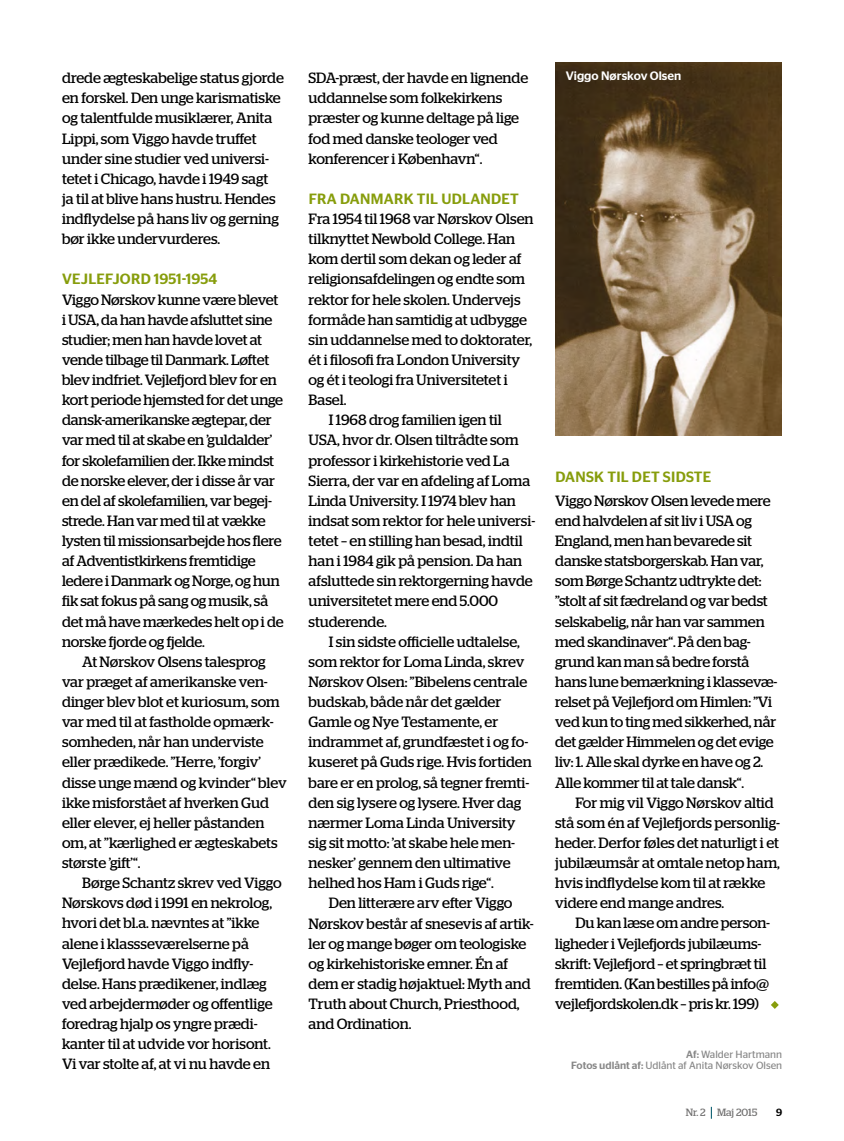
<style>
.page{position:relative;width:844px;height:1141px;background:#fff}
.page>*{position:absolute;margin:0;border:0;box-sizing:border-box;transform-origin:0 0}
.t1{font:14.88px/20.1px "Stag";letter-spacing:-.01em;color:#000}
.t2{font:500 14.88px "Stag Sans";letter-spacing:.02em;color:#879d0c}
.t3{font:500 12.25px "Stag Sans";color:#fff}
.t4{font:10.5px/10.5px "Stag Sans";color:#878787;text-align:right}
.t5{font:10.5px "Stag";color:#706f6f}
.t6{font:500 10.5px "Stag";color:#000}
.s1{font-weight:500}
</style>
<div class="page">
<svg style="left:710px;top:1107px;width:1px;height:12px"></svg>
<svg style="left:771px;top:1001px;width:7px;height:8px"></svg>
<img style="left:555px;top:62px;width:226px;height:373px">
<p class="t1" style="left:62px;top:68px;width:223px">drede ægteskabelige status gjorde en forskel. Den unge karismatiske og talentfulde musiklærer, Anita<br>Lippi, som Viggo havde truffet under sine studier ved universi&shy;tetet i Chicago, havde i 1949 sagt<br>ja til at blive hans hustru. Hendes indflydelse på hans liv og gerning bør ikke undervurderes.</p>
<p class="t2" style="left:62px;top:271px;width:156px">VEJLEFJORD 1951-1954</p>
<p class="t1" style="left:62px;top:289px;width:223px">Viggo Nørskov kunne være blevet i USA, da han havde afsluttet sine studier; men han havde lovet at vende tilbage til Danmark. Løftet blev indfriet. Vejlefjord blev for en kort periode hjemsted for det unge dansk-amerikanske ægtepar, der var med til at skabe en ’guldalder’ for skolefamilien der. Ikke mindst de norske elever, der i disse år var en del af skolefamilien, var begej&shy;strede. Han var med til at vække lysten til missionsarbejde hos flere af Adventistkirkens fremtidige ledere i Danmark og Norge, og hun fik sat fokus på sang og musik, så det må have mærkedes helt op i de norske fjorde og fjelde.</p>
<p class="t1" style="left:62px;top:651px;width:226px;text-indent:20px">At Nørskov Olsens talesprog var præget af amerikanske ven&shy;dinger blev blot et kuriosum, som var med til at fastholde opmærk&shy;somheden, når han underviste eller prædikede. ”Herre, ’forgiv’ disse unge mænd og kvinder“ blev ikke misforstået af hverken Gud eller elever, ej heller påstanden om, at ”kærlighed er ægteskabets største ’gift’“.</p>
<p class="t1" style="left:62px;top:873px;width:221px;text-indent:20px">Børge Schantz skrev ved Viggo<br>Nørskovs død i 1991 en nekrolog, hvori det bl.a. nævntes at ”ikke alene i klassseværelserne på<br>Vejlefjord havde Viggo indfly&shy;delse. Hans prædikener, indlæg ved arbejdermøder og offentlige foredrag hjalp os yngre prædi&shy;kanter til at udvide vor horisont.<br>Vi var stolte af, at vi nu havde en</p>
<p class="t1" style="left:308px;top:68px;width:221px">SDA-præst, der havde en lignende uddannelse som folkekirkens præster og kunne deltage på lige fod med danske teologer ved konferencer i København“.</p>
<p class="t2" style="left:309px;top:190px;width:212px">FRA DANMARK TIL UDLANDET</p>
<p class="t1" style="left:308px;top:209px;width:226px">Fra 1954 til 1968 var Nørskov Olsen</p>
<p class="t1" style="left:308px;top:229px;width:208px">tilknyttet Newbold College. Han</p>
<p class="t1" style="left:308px;top:249px;width:214px">kom dertil som dekan og leder af</p>
<p class="t1" style="left:308px;top:269px;width:218px">religionsafdelingen og endte som</p>
<p class="t1" style="left:308px;top:289px;width:213px">rektor for hele skolen. Undervejs</p>
<p class="t1" style="left:308px;top:309px;width:220px">formåde han samtidig at udbygge</p>
<p class="t1" style="left:308px;top:329px;width:225px">sin uddannelse med to doktorater,</p>
<p class="t1" style="left:308px;top:350px;width:213px">ét i filosofi fra London University</p>
<p class="t1" style="left:308px;top:370px;width:201px">og ét i teologi fra Universitetet i</p>
<p class="t1" style="left:308px;top:390px;width:39px">Basel.</p>
<p class="t1" style="left:329px;top:410px;width:175px">I 1968 drog familien igen til</p>
<p class="t1" style="left:308px;top:430px;width:211px">USA, hvor dr. Olsen tiltrådte som</p>
<p class="t1" style="left:308px;top:450px;width:202px">professor i kirkehistorie ved La</p>
<p class="t1" style="left:308px;top:470px;width:223px">Sierra, der var en afdeling af Loma</p>
<p class="t1" style="left:308px;top:490px;width:209px">Linda University. I 1974 blev han</p>
<p class="t1" style="left:308px;top:511px;width:228px">indsat som rektor for hele universi-</p>
<p class="t1" style="left:308px;top:531px;width:215px">tetet – en stilling han besad, indtil</p>
<p class="t1" style="left:308px;top:551px;width:215px">han i 1984 gik på pension. Da han</p>
<p class="t1" style="left:308px;top:571px;width:225px">afsluttede sin rektorgerning havde</p>
<p class="t1" style="left:308px;top:591px;width:191px">universitetet mere end 5.000</p>
<p class="t1" style="left:308px;top:611px;width:80px">studerende.</p>
<p class="t1" style="left:329px;top:631px;width:193px">I sin sidste officielle udtalelse,</p>
<p class="t1" style="left:308px;top:651px;width:217px">som rektor for Loma Linda, skrev</p>
<p class="t1" style="left:308px;top:672px;width:220px">Nørskov Olsen: ”Bibelens centrale</p>
<p class="t1" style="left:308px;top:692px;width:194px">budskab, både når det gælder</p>
<p class="t1" style="left:308px;top:712px;width:191px">Gamle og Nye Testamente, er</p>
<p class="t1" style="left:308px;top:732px;width:221px">indrammet af, grundfæstet i og fo-</p>
<p class="t1" style="left:308px;top:752px;width:224px">kuseret på Guds rige. Hvis fortiden</p>
<p class="t1" style="left:308px;top:772px;width:222px">bare er en prolog, så tegner fremti-</p>
<p class="t1" style="left:308px;top:792px;width:214px">den sig lysere og lysere. Hver dag</p>
<p class="t1" style="left:308px;top:812px;width:208px">nærmer Loma Linda University</p>
<p class="t1" style="left:308px;top:833px;width:208px">sig sit motto: ’at skabe hele men-</p>
<p class="t1" style="left:308px;top:853px;width:203px">nesker’ gennem den ultimative</p>
<p class="t1" style="left:308px;top:873px;width:187px">helhed hos Ham i Guds rige“.</p>
<p class="t1" style="left:329px;top:893px;width:185px">Den litterære arv efter Viggo</p>
<p class="t1" style="left:308px;top:913px;width:227px">Nørskov består af snesevis af artik-</p>
<p class="t1" style="left:308px;top:933px;width:219px">ler og mange bøger om teologiske</p>
<p class="t1" style="left:308px;top:953px;width:201px">og kirkehistoriske emner. Én af</p>
<p class="t1" style="left:308px;top:973px;width:223px">dem er stadig højaktuel: Myth and</p>
<p class="t1" style="left:308px;top:994px;width:212px">Truth about Church, Priesthood,</p>
<p class="t1" style="left:308px;top:1014px;width:104px">and Ordination.</p>
<p class="t3" style="left:566px;top:69px;width:117px">Viggo Nørskov Olsen</p>
<p class="t2" style="left:555px;top:468px;width:157px">DANSK TIL DET SIDSTE</p>
<p class="t1" style="left:555px;top:490px;width:224px">Viggo Nørskov Olsen levede mere end halvdelen af sit liv i USA og<br>England, men han bevarede sit danske statsborgerskab. Han var, som Børge Schantz udtrykte det: ”stolt af sit fædreland og var bedst selskabelig, når han var sammen med skandinaver“. På den bag&shy;grund kan man så bedre forstå hans lune bemærkning i klassevæ&shy;relset på Vejlefjord om Himlen: ”Vi ved kun to ting med sikkerhed, når det gælder Himmelen og det evige liv: 1. Alle skal dyrke en have og 2.<br>Alle kommer til at tale dansk“.</p>
<p class="t1" style="left:555px;top:792px;width:226px;text-indent:20px">For mig vil Viggo Nørskov altid stå som én af Vejlefjords personlig&shy;heder. Derfor føles det naturligt i et jubilæumsår at omtale netop ham, hvis indflydelse kom til at række videre end mange andres.</p>
<p class="t1" style="left:555px;top:913px;width:216px;text-indent:20px">Du kan læse om andre person&shy;ligheder i Vejlefjords jubilæums&shy;skrift: Vejlefjord – et springbræt til fremtiden. (Kan bestilles på info@ vejlefjordskolen.dk – pris kr. 199)</p>
<p class="t4" style="left:571px;top:1049px;width:212px"><span class="s1">Af:</span> Walder Hartmann<br><span class="s1">Fotos udlånt af:</span> Udlånt af Anita Nørskov Olsen</p>
<p class="t5" style="left:685px;top:1106px;width:73px">Nr. 2 Maj 2015</p>
<p class="t6" style="left:776px;top:1106px;width:8px">9</p>
</div>
